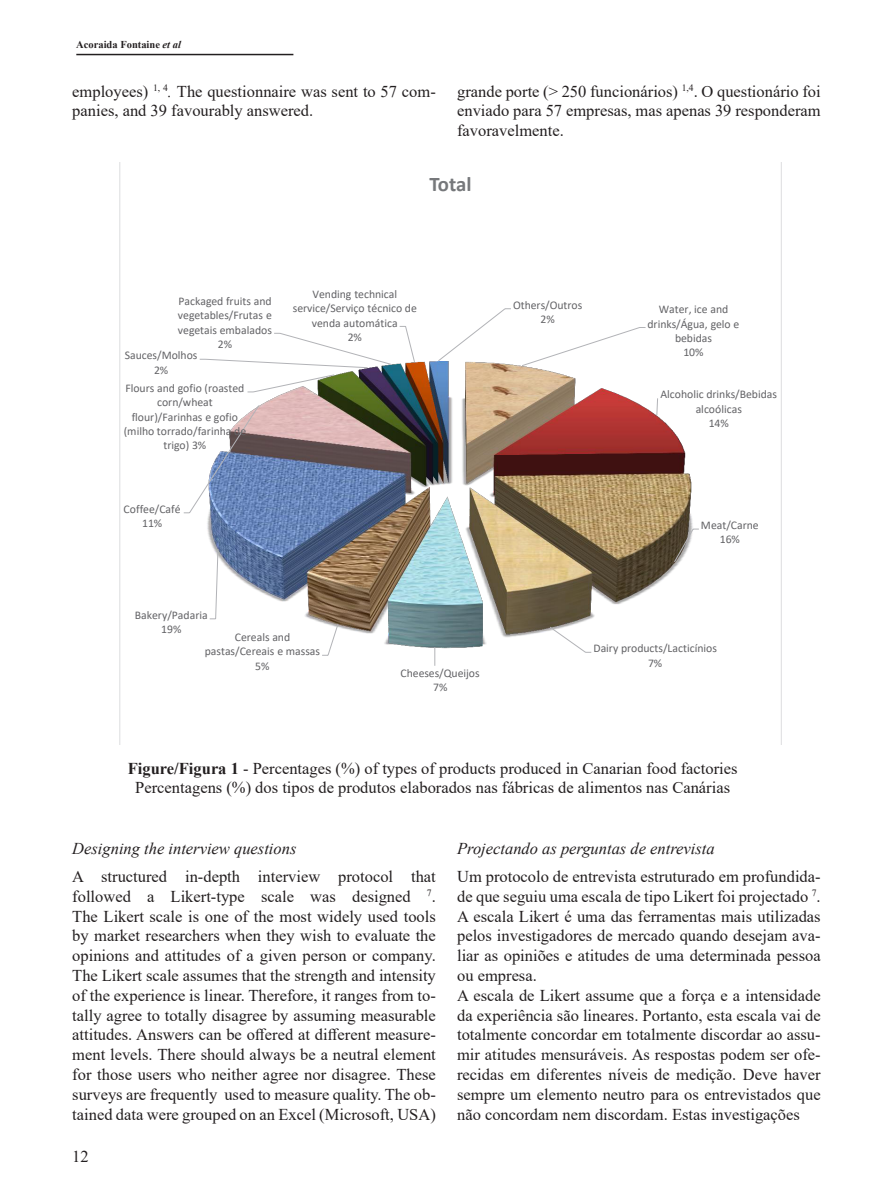
<style>
.page{position:relative;width:893px;height:1191px;background:#fff}
.page>*{position:absolute;margin:0;border:0;box-sizing:border-box;transform-origin:0 0}
.t1{font:700 20.85px "Calibri";letter-spacing:-.005em;color:#76787b}
.texto{font:16.5px/19.8px "Times New Roman";color:#231f20;text-align:justify}
._06_ABSTRACT_TEXTO{font:16.5px "Times New Roman";color:#231f20}
.SUB_PONTO{font:italic 16.5px "Times New Roman";color:#231f20}
.t2{font:11.7px/14.4px "Calibri";color:#636366;text-align:center}
.t3{font:700 10.5px "Times New Roman";color:#231f20}
.s1{font-style:italic}
.s2{font-weight:700}
</style>
<div class="page">
<hr style="left:76px;top:54px;width:217px;height:1px;background:#231f20">
<svg style="left:119px;top:162px;width:663px;height:582px"></svg>
<p class="t3" style="left:76px;top:37px;width:106px">Acoraida Fontaine <span class="s1">et al</span></p>
<p class="texto" style="left:72px;top:81px;width:365px">employees) <sup>1,</sup> <sup>4</sup><span class="s1">.</span> The questionnaire was sent to 57 com&shy;panies, and 39 favourably answered.</p>
<p class="texto" style="left:457px;top:81px;width:365px">grande porte (&gt; 250 funcionários) <sup>1,4</sup>. O questionário foi enviado para 57 empresas, mas apenas 39 responderam favoravelmente.</p>
<p class="t1" style="left:429px;top:169px;width:44px">Total</p>
<p class="t2" style="left:178px;top:293px;width:96px">Packaged fruits and vegetables/Frutas e vegetais embalados<br>2%</p>
<p class="t2" style="left:293px;top:286px;width:126px">Vending technical service/Serviço técnico de venda automática<br>2%</p>
<p class="t2" style="left:513px;top:297px;width:71px">Others/Outros<br>2%</p>
<p class="t2" style="left:125px;top:348px;width:74px">Sauces/Molhos<br>2%</p>
<p class="t2" style="left:124px;top:381px;width:124px">Flours and gofio (roasted corn/wheat flour)/Farinhas e gofio (milho torrado/farinha de trigo) 3%</p>
<p class="t2" style="left:124px;top:501px;width:59px">Coffee/Café<br>11%</p>
<p class="t2" style="left:647px;top:302px;width:93px">Water, ice and drinks/Água, gelo e bebidas<br>10%</p>
<p class="t2" style="left:660px;top:387px;width:118px">Alcoholic drinks/Bebidas alcoólicas<br>14%</p>
<p class="t2" style="left:701px;top:517px;width:59px">Meat/Carne<br>16%</p>
<p class="t2" style="left:135px;top:607px;width:74px">Bakery/Padaria<br>19%</p>
<p class="t2" style="left:205px;top:629px;width:117px">Cereals and pastas/Cereais e massas<br>5%</p>
<p class="t2" style="left:401px;top:665px;width:81px">Cheeses/Queijos<br>7%</p>
<p class="t2" style="left:593px;top:641px;width:125px">Dairy products/Lacticínios<br>7%</p>
<p class="_06_ABSTRACT_TEXTO" style="left:128px;top:756px;width:611px"><span class="s2">Figure/Figura 1</span> - Percentages (%) of types of products produced in Canarian food factories</p>
<p class="_06_ABSTRACT_TEXTO" style="left:135px;top:776px;width:596px">Percentagens (%) dos tipos de produtos elaborados nas fábricas de alimentos nas Canárias</p>
<p class="SUB_PONTO" style="left:72px;top:836px;width:226px">Designing the interview questions</p>
<p class="texto" style="left:72px;top:866px;width:365px">A structured in-depth interview protocol that followed a Likert-type scale was designed <sup>7</sup>.<br>The Likert scale is one of the most widely used tools by market researchers when they wish to evaluate the opinions and attitudes of a given person or company.<br>The Likert scale assumes that the strength and intensity of the experience is linear. Therefore, it ranges from to&shy;tally agree to totally disagree by assuming measurable attitudes. Answers can be offered at different measure&shy;ment levels. There should always be a neutral element for those users who neither agree nor disagree. These surveys are frequently used to measure quality. The ob&shy;tained data were grouped on an Excel (Microsoft, USA)</p>
<p class="texto" style="left:72px;top:1146px;width:18px">12</p>
<p class="SUB_PONTO" style="left:457px;top:836px;width:259px">Projectando as perguntas de entrevista</p>
<p class="texto" style="left:457px;top:866px;width:365px">Um protocolo de entrevista estruturado em profundida&shy;de que seguiu uma escala de tipo Likert foi projectado <sup>7</sup>.</p>
<p class="texto" style="left:457px;top:905px;width:365px">A escala Likert é uma das ferramentas mais utilizadas pelos investigadores de mercado quando desejam ava&shy;liar as opiniões e atitudes de uma determinada pessoa ou empresa.</p>
<p class="texto" style="left:457px;top:985px;width:365px">A escala de Likert assume que a força e a intensidade da experiência são lineares. Portanto, esta escala vai de totalmente concordar em totalmente discordar ao assu&shy;mir atitudes mensuráveis. As respostas podem ser ofe&shy;recidas em diferentes níveis de medição. Deve haver sempre um elemento neutro para os entrevistados que não concordam nem discordam. Estas investigações</p>
</div>
